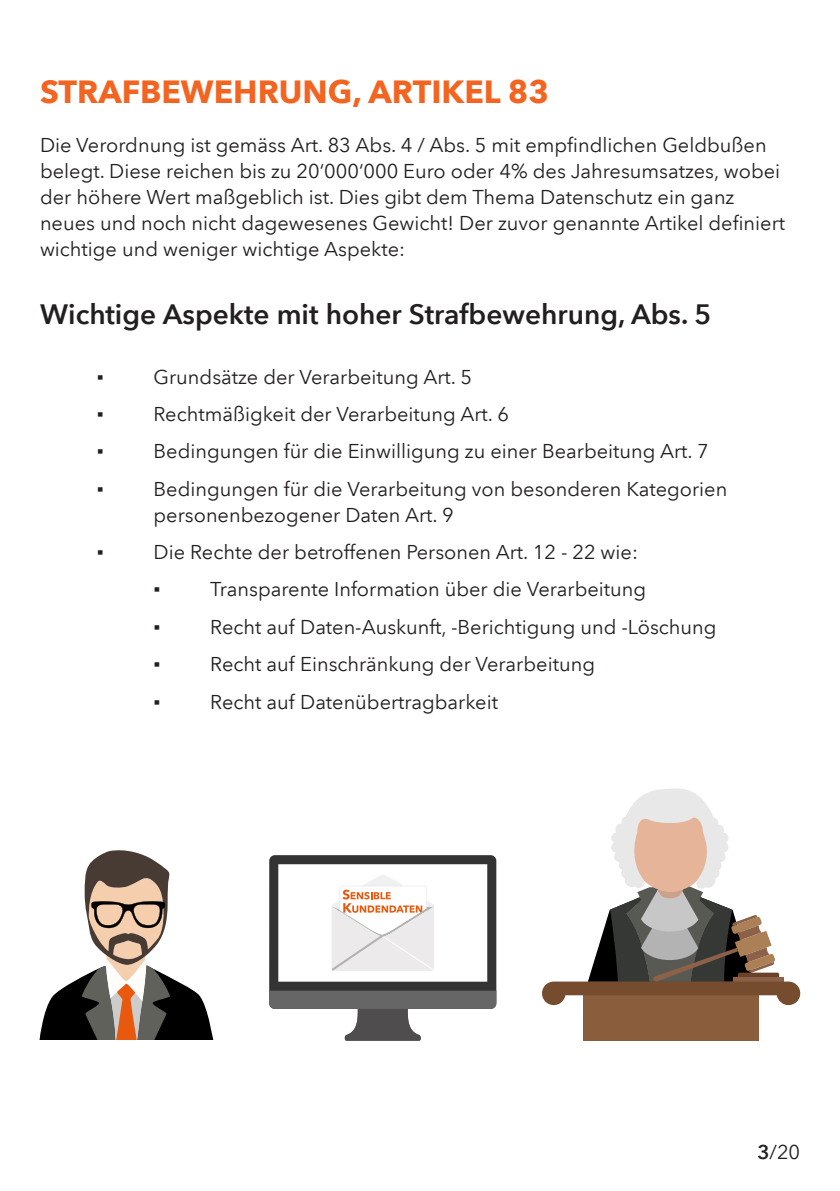
<style>
.page{position:relative;width:840px;height:1191px;background:#fff}
.page>*{position:absolute;margin:0;border:0;box-sizing:border-box;transform-origin:0 0}
.t1{font:700 32px "Avenir Next LT Pro";color:#f36421}
.t2{font:600 28px "Avenir Next LT Pro";color:#231f20}
.t3{font:20px/26px "Avenir Next LT Pro";color:#231f20}
.t4{font:20px "Segoe UI";color:#231f20}
.s1{font-weight:600}
</style>
<div class="page">
<svg style="left:39px;top:850px;width:174px;height:189px"></svg>
<div style="left:583px;top:991px;width:175px;height:49px;background:#8a5e3d"></div>
<svg style="left:542px;top:788px;width:257px;height:217px"></svg>
<svg style="left:269px;top:855px;width:227px;height:185px"></svg>
<h1 class="t1" style="left:40px;top:72px;width:510px">STRAFBEWEHRUNG, ARTIKEL 83</h1>
<p class="t3" style="left:40px;top:132px;width:746px">Die Verordnung ist gemäss Art. 83 Abs. 4 / Abs. 5 mit empfindlichen Geldbußen belegt. Diese reichen bis zu 20‘000‘000 Euro oder 4% des Jahresumsatzes, wobei der höhere Wert maßgeblich ist. Dies gibt dem Thema Datenschutz ein ganz neues und noch nicht dagewesenes Gewicht! Der zuvor genannte Artikel definiert wichtige und weniger wichtige Aspekte:</p>
<h2 class="t2" style="left:40px;top:297px;width:672px">Wichtige Aspekte mit hoher Strafbewehrung, Abs. 5</h2>
<p class="t4" style="left:97px;top:363px;width:9px">▪</p>
<p class="t3" style="left:153px;top:364px;width:320px">Grundsätze der Verarbeitung Art. 5</p>
<p class="t4" style="left:97px;top:400px;width:9px">▪</p>
<p class="t3" style="left:153px;top:401px;width:357px">Rechtmäßigkeit der Verarbeitung Art. 6</p>
<p class="t4" style="left:97px;top:437px;width:9px">▪</p>
<p class="t3" style="left:153px;top:438px;width:556px">Bedingungen für die Einwilligung zu einer Bearbeitung Art. 7</p>
<p class="t4" style="left:97px;top:475px;width:9px">▪</p>
<p class="t3" style="left:153px;top:476px;width:575px">Bedingungen für die Verarbeitung von besonderen Kategorien personenbezogener Daten Art. 9</p>
<p class="t4" style="left:97px;top:538px;width:9px">▪</p>
<p class="t3" style="left:153px;top:539px;width:485px">Die Rechte der betroffenen Personen Art. 12 - 22 wie:</p>
<p class="t4" style="left:153px;top:575px;width:9px">▪</p>
<p class="t3" style="left:210px;top:576px;width:437px">Transparente Information über die Verarbeitung</p>
<p class="t4" style="left:153px;top:613px;width:9px">▪</p>
<p class="t3" style="left:210px;top:614px;width:507px">Recht auf Daten-Auskunft, -Berichtigung und -Löschung</p>
<p class="t4" style="left:153px;top:650px;width:9px">▪</p>
<p class="t3" style="left:210px;top:651px;width:386px">Recht auf Einschränkung der Verarbeitung</p>
<p class="t4" style="left:153px;top:687px;width:9px">▪</p>
<p class="t3" style="left:210px;top:688px;width:289px">Recht auf Datenübertragbarkeit</p>
<p class="t3" style="left:757px;top:1138px;width:44px"><span class="s1">3</span>/20</p>
</div>
